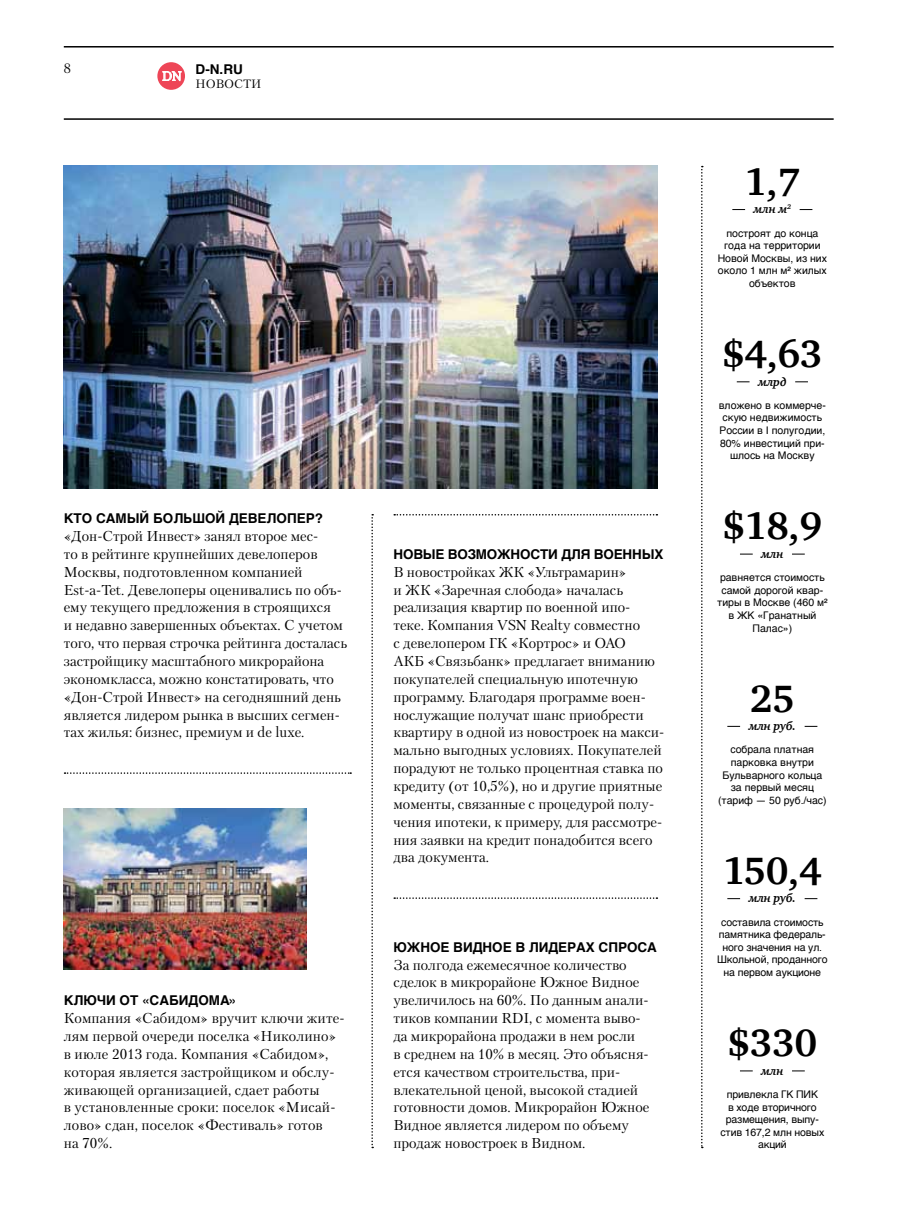
<style>
.page{position:relative;width:923px;height:1212px;background:#fff}
.page>*{position:absolute;margin:0;border:0;box-sizing:border-box;transform-origin:0 0}
.t1{font:700 39px "Charter C";letter-spacing:-.01em;color:#000}
.t2{font:14.25px/17.9px "Petersburg TF";color:#000}
.t3{font:700 13.5px "Helvetica TF";color:#000}
.t4{font:13.5px "Petersburg TF";color:#000}
.t5{font:12.6px "Petersburg TF";color:#fff}
.t6{font:italic 700 12px "Charter C";letter-spacing:-.01em;color:#000}
.t7{font:12px "Petersburg TF";color:#000}
.t8{font:10.5px/12.6px "Helvetica TF";color:#000;text-align:center}
</style>
<div class="page">
<hr style="left:64px;top:118px;width:769px;height:2px;background:#000">
<hr style="left:64px;top:46px;width:769px;height:2px;background:#000">
<div style="left:157px;top:62px;width:28px;height:28px;background:#ee4657;border-radius:50%"></div>
<svg style="left:162px;top:71px;width:20px;height:10px"></svg>
<svg style="left:701px;top:166px;width:2px;height:982px"></svg>
<img style="left:64px;top:166px;width:593px;height:323px">
<svg style="left:371px;top:514px;width:2px;height:634px"></svg>
<svg style="left:65px;top:772px;width:286px;height:2px"></svg>
<svg style="left:394px;top:514px;width:263px;height:1px"></svg>
<svg style="left:394px;top:897px;width:263px;height:2px"></svg>
<img style="left:64px;top:809px;width:242px;height:160px">
<hr style="left:732px;top:209px;width:80px;height:1px;background:#000">
<div style="left:745px;top:205px;width:54px;height:7px;background:#fff"></div>
<hr style="left:737px;top:381px;width:71px;height:1px;background:#000">
<div style="left:749px;top:377px;width:46px;height:8px;background:#fff"></div>
<hr style="left:740px;top:554px;width:65px;height:1px;background:#000">
<div style="left:752px;top:549px;width:40px;height:8px;background:#fff"></div>
<hr style="left:727px;top:726px;width:90px;height:1px;background:#000">
<div style="left:740px;top:722px;width:64px;height:7px;background:#fff"></div>
<hr style="left:727px;top:898px;width:90px;height:1px;background:#000">
<div style="left:740px;top:894px;width:64px;height:7px;background:#fff"></div>
<hr style="left:740px;top:1070px;width:65px;height:1px;background:#000">
<div style="left:752px;top:1066px;width:40px;height:8px;background:#fff"></div>
<p class="t4" style="left:64px;top:60px;width:9px">8</p>
<p class="t3" style="left:196px;top:58px;width:49px">D-N.RU</p>
<p class="t7" style="left:196px;top:77px;width:67px">новости</p>
<p class="t5" style="left:162px;top:68px;width:21px">DN</p>
<p class="t3" style="left:64px;top:507px;width:261px">КТО САМЫЙ БОЛЬШОЙ ДЕВЕЛОПЕР?</p>
<p class="t2" style="left:64px;top:527px;width:285px">«Дон-Строй Инвест» занял второе мес-<br>то в рейтинге крупнейших девелоперов Москвы, подготовленном компанией Est-a-Tet. Девелоперы оценивались по объ&shy;ему текущего предложения в строящихся<br>и недавно завершенных объектах. С учетом того, что первая строчка рейтинга досталась застройщику масштабного микрорайона экономкласса, можно констатировать, что «Дон-Строй Инвест» на сегодняшний день является лидером рынка в высших сегмен&shy;тах жилья: бизнес, премиум и de luxe.</p>
<p class="t3" style="left:64px;top:990px;width:175px">КЛЮЧИ ОТ «САБИДОМА»</p>
<p class="t2" style="left:64px;top:1009px;width:282px">Компания «Сабидом» вручит ключи жите&shy;лям первой очереди поселка «Николино» в июле 2013 года. Компания «Сабидом», которая является застройщиком и обслу&shy;живающей организацией, сдает работы<br>в установленные сроки: поселок «Мисай&shy;лово» сдан, поселок «Фестиваль» готов<br>на 70%.</p>
<p class="t3" style="left:393px;top:543px;width:271px">НОВЫЕ ВОЗМОЖНОСТИ ДЛЯ ВОЕНН ЫХ</p>
<p class="t2" style="left:393px;top:562px;width:272px">В новостройках ЖК «Ультрамарин»<br>и ЖК «Заречная слобода» началась реализация квартир по военной ипо&shy;теке. Компания VSN Realty совместно<br>с девелопером ГК «Кортрос» и ОАО<br>АКБ «Связьбанк» предлагает вниманию покупателей специальную ипотечную программу. Благодаря программе воен&shy;нослужащие получат шанс приобрести квартиру в одной из новостроек на макси&shy;мально выгодных условиях. Покупателей порадуют не только процентная ставка по кредиту (от 10,5%), но и другие приятные моменты, связанные с процедурой полу&shy;чения ипотеки, к примеру, для рассмотре&shy;ния заявки на кредит понадобится всего два документа.</p>
<p class="t3" style="left:393px;top:936px;width:265px">ЮЖНОЕ ВИДНОЕ В ЛИДЕРАХ СПРОСА</p>
<p class="t2" style="left:393px;top:955px;width:257px">За полгода ежемесячное количество сделок в микрорайоне Южное Видное увеличилось на 60%. По данным анали&shy;тиков компании RDI, с момента выво&shy;да микрорайона продажи в нем росли<br>в среднем на 10% в месяц. Это объясня&shy;ется качеством строительства, при&shy;влекательной ценой, высокой стадией готовности домов. Микрорайон Южное Видное является лидером по объему продаж новостроек в Видном.</p>
<h1 class="t1" style="left:744px;top:160px;width:57px">1,7</h1>
<p class="t6" style="left:753px;top:203px;width:39px">млн м<sup>2</sup></p>
<p class="t8" style="left:717px;top:227px;width:111px">построят до конца года на территории<br>Новой Москвы, из них около 1 млн м² жилых объектов</p>
<h1 class="t1" style="left:722px;top:332px;width:102px">$4,63</h1>
<p class="t6" style="left:758px;top:375px;width:30px">млрд</p>
<p class="t8" style="left:719px;top:399px;width:109px">вложено в коммерче&shy;скую недвижимость<br>России в I полугодии,<br>80% инвестиций при&shy;шлось на Москву</p>
<h1 class="t1" style="left:722px;top:505px;width:101px">$18,9</h1>
<p class="t6" style="left:761px;top:547px;width:24px">млн</p>
<p class="t8" style="left:717px;top:571px;width:112px">равняется стоимость самой дорогой квар&shy;тиры в Москве (460 м² в ЖК «Гранатный<br>Палас»)</p>
<h1 class="t1" style="left:750px;top:677px;width:46px">25</h1>
<p class="t6" style="left:748px;top:719px;width:49px">млн руб.</p>
<p class="t8" style="left:718px;top:744px;width:110px">собрала платная парковка внутри<br>Бульварного кольца за первый месяц (тариф — 50 руб./час)</p>
<h1 class="t1" style="left:723px;top:849px;width:100px">150,4</h1>
<p class="t6" style="left:748px;top:892px;width:49px">млн руб.</p>
<p class="t8" style="left:717px;top:916px;width:112px">составила стоимость памятника федераль&shy;ного значения на ул.<br>Школьной, проданного на первом аукционе</p>
<h1 class="t1" style="left:727px;top:1021px;width:91px">$330</h1>
<p class="t6" style="left:761px;top:1064px;width:24px">млн</p>
<p class="t8" style="left:720px;top:1088px;width:105px">привлекла ГК ПИК<br>в ходе вторичного размещения, выпу&shy;стив 167,2 млн новых акций</p>
</div>
